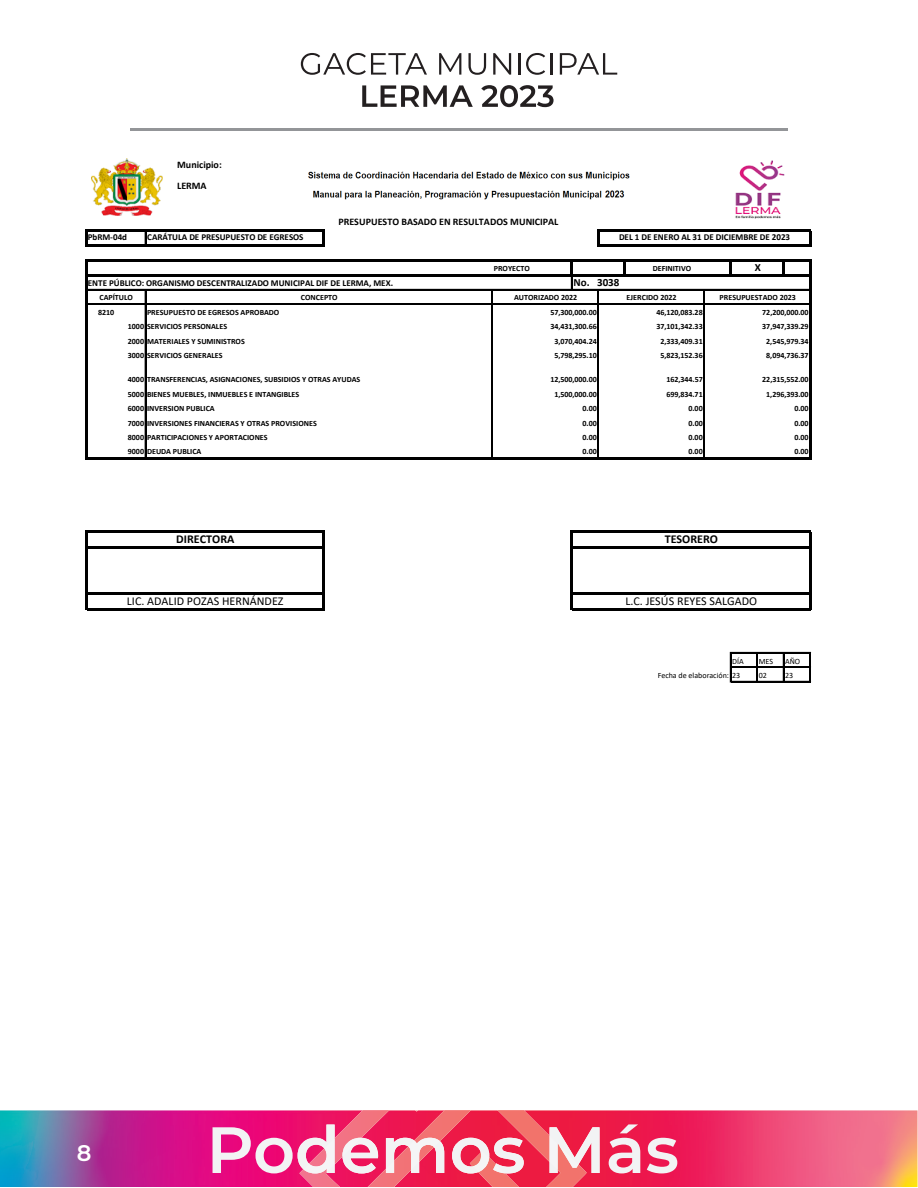
<style>
.page{position:relative;width:918px;height:1188px;background:#fff}
.page>*{position:absolute;margin:0;border:0;box-sizing:border-box;transform-origin:0 0}
.t1{font:600 22.5px "Montserrat";color:#fff}
.t2{font:12px "Calibri";color:#000}
.t3{font:700 12px "Calibri";letter-spacing:.005em;color:#000}
.t4{font:700 11.1px "Calibri";color:#000}
.t5{font:700 10.05px "Calibri";color:#000}
.t6{font:700 9px "Calibri";letter-spacing:-.005em;color:#000}
.t7{font:700 7.95px/14.4px "Calibri";letter-spacing:-.005em;color:#000}
.t8{font:7.95px "Calibri";color:#000}
</style>
<div class="page">
<img style="left:0;top:1110px;width:918px;height:77px">
<svg style="left:609px;top:1124px;width:31px;height:49px"></svg>
<svg style="left:647px;top:1138px;width:30px;height:35px"></svg>
<img style="left:497px;top:1110px;width:53px;height:34px">
<img style="left:434px;top:1110px;width:37px;height:34px">
<img style="left:299px;top:1110px;width:135px;height:77px">
<svg style="left:213px;top:1125px;width:122px;height:48px"></svg>
<svg style="left:342px;top:1138px;width:36px;height:35px"></svg>
<svg style="left:386px;top:1138px;width:58px;height:35px"></svg>
<img style="left:470px;top:1144px;width:117px;height:43px">
<svg style="left:452px;top:1138px;width:72px;height:35px"></svg>
<svg style="left:550px;top:1127px;width:50px;height:46px"></svg>
<svg style="left:362px;top:85px;width:111px;height:22px"></svg>
<svg style="left:481px;top:85px;width:73px;height:22px"></svg>
<hr style="left:130px;top:128px;width:657px;height:3px;background:#939598">
<svg style="left:301px;top:53px;width:126px;height:22px"></svg>
<svg style="left:439px;top:53px;width:22px;height:22px"></svg>
<svg style="left:468px;top:53px;width:18px;height:22px"></svg>
<svg style="left:493px;top:53px;width:18px;height:22px"></svg>
<hr style="left:518px;top:53px;width:3px;height:22px;background:#231f20">
<svg style="left:526px;top:53px;width:19px;height:22px"></svg>
<hr style="left:550px;top:53px;width:3px;height:22px;background:#231f20">
<svg style="left:560px;top:53px;width:57px;height:22px"></svg>
<hr style="left:87px;top:229px;width:238px;height:2px;background:#000">
<hr style="left:87px;top:244px;width:238px;height:2px;background:#000">
<svg style="left:85px;top:229px;width:2px;height:17px"></svg>
<svg style="left:809px;top:231px;width:2px;height:13px"></svg>
<svg style="left:145px;top:231px;width:1px;height:13px"></svg>
<svg style="left:597px;top:229px;width:2px;height:17px"></svg>
<hr style="left:85px;top:259px;width:2px;height:201px;background:#000">
<svg style="left:323px;top:231px;width:2px;height:13px"></svg>
<hr style="left:87px;top:530px;width:238px;height:2px;background:#000">
<svg style="left:571px;top:261px;width:2px;height:28px"></svg>
<hr style="left:809px;top:261px;width:2px;height:199px;background:#000">
<hr style="left:87px;top:546px;width:238px;height:2px;background:#000">
<hr style="left:87px;top:592px;width:238px;height:2px;background:#000">
<hr style="left:87px;top:608px;width:238px;height:2px;background:#000">
<svg style="left:730px;top:261px;width:2px;height:13px"></svg>
<svg style="left:783px;top:261px;width:2px;height:13px"></svg>
<hr style="left:809px;top:532px;width:2px;height:78px;background:#000">
<hr style="left:85px;top:530px;width:2px;height:80px;background:#000">
<hr style="left:145px;top:290px;width:1px;height:168px;background:#000">
<hr style="left:323px;top:532px;width:2px;height:78px;background:#000">
<hr style="left:598px;top:290px;width:1px;height:168px;background:#000">
<svg style="left:809px;top:653px;width:2px;height:28px"></svg>
<hr style="left:571px;top:530px;width:2px;height:80px;background:#000">
<svg style="left:624px;top:261px;width:2px;height:13px"></svg>
<hr style="left:730px;top:652px;width:1px;height:30px;background:#000">
<svg style="left:783px;top:653px;width:1px;height:28px"></svg>
<hr style="left:492px;top:290px;width:1px;height:168px;background:#000">
<hr style="left:704px;top:290px;width:1px;height:168px;background:#000">
<svg style="left:757px;top:653px;width:1px;height:28px"></svg>
<hr style="left:599px;top:229px;width:212px;height:2px;background:#000">
<hr style="left:599px;top:244px;width:212px;height:2px;background:#000">
<hr style="left:87px;top:259px;width:724px;height:2px;background:#000">
<hr style="left:87px;top:274px;width:724px;height:2px;background:#000">
<hr style="left:87px;top:289px;width:722px;height:1px;background:#000">
<hr style="left:87px;top:304px;width:722px;height:1px;background:#000">
<hr style="left:87px;top:458px;width:724px;height:2px;background:#000">
<hr style="left:573px;top:530px;width:238px;height:2px;background:#000">
<hr style="left:573px;top:546px;width:238px;height:2px;background:#000">
<hr style="left:573px;top:592px;width:238px;height:2px;background:#000">
<hr style="left:573px;top:608px;width:238px;height:2px;background:#000">
<hr style="left:731px;top:652px;width:80px;height:1px;background:#000">
<hr style="left:731px;top:667px;width:80px;height:1px;background:#000">
<hr style="left:731px;top:681px;width:80px;height:1px;background:#000">
<img style="left:91px;top:158px;width:72px;height:57px">
<img style="left:308px;top:171px;width:322px;height:29px">
<img style="left:735px;top:160px;width:50px;height:59px">
<p class="t5" style="left:177px;top:158px;width:46px">Municipio:</p>
<p class="t6" style="left:88px;top:231px;width:41px">PbRM-04d</p>
<p class="t5" style="left:177px;top:179px;width:31px">LERMA</p>
<p class="t6" style="left:147px;top:231px;width:158px">CARÁTULA DE PRESUPUESTO DE EGRESOS</p>
<p class="t5" style="left:338px;top:215px;width:221px">PRESUPUESTO BASADO EN RESULTADOS MUNICIPAL</p>
<p class="t6" style="left:619px;top:231px;width:173px">DEL 1 DE ENERO AL 31 DE DICIEMBRE DE 2023</p>
<p class="t7" style="left:494px;top:261px;width:38px">PROYECTO</p>
<p class="t7" style="left:653px;top:261px;width:40px">DEFINITIVO</p>
<p class="t4" style="left:755px;top:259px;width:8px">X</p>
<p class="t6" style="left:88px;top:277px;width:307px">ENTE PÚBLICO: ORGANISMO DESCENTRALIZADO MUNICIPAL DIF DE LERMA, MEX.</p>
<p class="t4" style="left:574px;top:274px;width:47px">No. 3038</p>
<p class="t7" style="left:99px;top:291px;width:35px">CAPÍTULO</p>
<p class="t7" style="left:301px;top:291px;width:38px">CONCEPTO</p>
<p class="t7" style="left:514px;top:291px;width:65px">AUTORIZADO 2022</p>
<p class="t7" style="left:627px;top:291px;width:51px">EJERCIDO 2022</p>
<p class="t7" style="left:720px;top:291px;width:78px">PRESUPUESTADO 2023</p>
<p class="t7" style="left:147px;top:305px;width:134px">PRESUPUESTO DE EGRESOS APROBADO</p>
<p class="t7" style="left:550px;top:305px;width:48px">57,300,000.00</p>
<p class="t7" style="left:656px;top:305px;width:48px">46,120,083.28</p>
<p class="t7" style="left:762px;top:305px;width:48px">72,200,000.00</p>
<p class="t7" style="left:550px;top:319px;width:48px">34,431,300.66</p>
<p class="t7" style="left:656px;top:319px;width:48px">37,101,342.33</p>
<p class="t7" style="left:762px;top:319px;width:48px">37,947,339.29</p>
<p class="t7" style="left:554px;top:334px;width:44px">3,070,404.24</p>
<p class="t7" style="left:660px;top:334px;width:44px">2,333,409.31</p>
<p class="t7" style="left:766px;top:334px;width:44px">2,545,979.34</p>
<p class="t7" style="left:554px;top:348px;width:44px">5,798,295.10</p>
<p class="t7" style="left:660px;top:348px;width:44px">5,823,152.36</p>
<p class="t7" style="left:766px;top:348px;width:44px">8,094,736.37</p>
<p class="t7" style="left:550px;top:372px;width:48px">12,500,000.00</p>
<p class="t7" style="left:666px;top:372px;width:38px">162,344.57</p>
<p class="t7" style="left:762px;top:372px;width:48px">22,315,552.00</p>
<p class="t7" style="left:554px;top:387px;width:44px">1,500,000.00</p>
<p class="t7" style="left:666px;top:387px;width:38px">699,834.71</p>
<p class="t7" style="left:766px;top:387px;width:44px">1,296,393.00</p>
<p class="t7" style="left:582px;top:401px;width:16px">0.00</p>
<p class="t7" style="left:688px;top:401px;width:16px">0.00</p>
<p class="t7" style="left:794px;top:401px;width:16px">0.00</p>
<p class="t7" style="left:583px;top:416px;width:16px">0.00</p>
<p class="t7" style="left:688px;top:416px;width:16px">0.00</p>
<p class="t7" style="left:794px;top:416px;width:16px">0.00</p>
<p class="t7" style="left:582px;top:430px;width:16px">0.00</p>
<p class="t7" style="left:688px;top:430px;width:16px">0.00</p>
<p class="t7" style="left:794px;top:430px;width:16px">0.00</p>
<p class="t7" style="left:582px;top:444px;width:16px">0.00</p>
<p class="t7" style="left:688px;top:444px;width:16px">0.00</p>
<p class="t7" style="left:794px;top:444px;width:16px">0.00</p>
<p class="t7" style="left:98px;top:305px;width:18px">8210</p>
<p class="t7" style="left:128px;top:319px;width:118px">1000 SERVICIOS PERSONALES<br>2000 MATERIALES Y SUMINISTROS<br>3000 SERVICIOS GENERALES</p>
<p class="t7" style="left:128px;top:372px;width:234px">4000 TRANSFERENCIAS, ASIGNACIONES, SUBSIDIOS Y OTRAS AYUDAS 5000 BIENES MUEBLES, INMUEBLES E INTANGIBLES<br>6000 INVERSION PUBLICA<br>7000 INVERSIONES FINANCIERAS Y OTRAS PROVISIONES<br>8000 PARTICIPACIONES Y APORTACIONES<br>9000 DEUDA PUBLICA</p>
<p class="t3" style="left:176px;top:530px;width:60px">DIRECTORA</p>
<p class="t3" style="left:665px;top:530px;width:55px">TESORERO</p>
<p class="t2" style="left:127px;top:593px;width:158px">LIC. ADALID POZAS HERNÁNDEZ</p>
<p class="t2" style="left:625px;top:593px;width:133px">L.C. JESÚS REYES SALGADO</p>
<h1 class="t1" style="left:77px;top:1137px;width:16px">8</h1>
<p class="t8" style="left:732px;top:655px;width:13px">DÍA</p>
<p class="t8" style="left:759px;top:655px;width:16px">MES</p>
<p class="t8" style="left:785px;top:655px;width:17px">AÑO</p>
<p class="t8" style="left:658px;top:670px;width:84px">Fecha de elaboración: 23</p>
<p class="t8" style="left:759px;top:670px;width:10px">02</p>
<p class="t8" style="left:785px;top:670px;width:10px">23</p>
</div>
